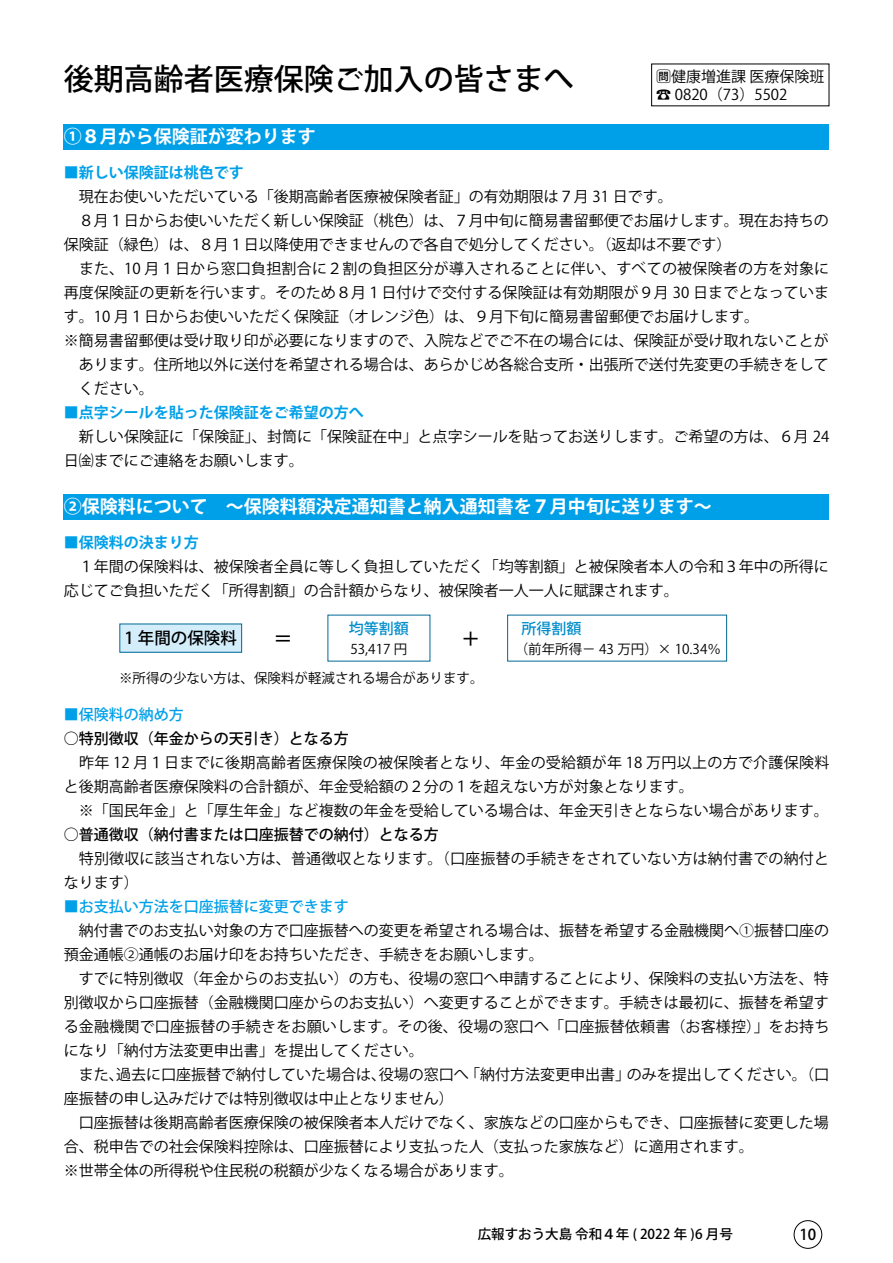
<style>
.page{position:relative;width:893px;height:1263px;background:#fff}
.page>*{position:absolute;margin:0;border:0;box-sizing:border-box;transform-origin:0 0}
.t1{font:500 30px "Koz Go Pro";color:#000}
.t2{font:700 18px "Koz Go Pro";color:#fff}
.t3{font:500 16.5px "Koz Go Pro";color:#000}
.t4{font:15px/24px "Koz Go Pro";color:#000}
.t5{font:500 15px "Koz Go Pro";color:#000}
.t6{font:500 15px "Koz Go Pro";color:#00a0e9}
.t7{font:700 15px "Koz Go Pro";color:#00a0e9}
.t8{font:500 15px "Koz Go Pro";color:#008dcb}
.t9{font:13.5px "Koz Go Pro";color:#000}
.t10{font:500 13.5px "Koz Go Pro";color:#000}
.s1{font-weight:500}
.s2{font-weight:400}
.s3{color:#00a0e9}
.s4{font-weight:700;color:#00a0e9}
</style>
<div class="page">
<div style="left:794px;top:1220px;width:28px;height:28px;border:1px solid #000;border-radius:50%"></div>
<div style="left:64px;top:124px;width:765px;height:25px;background:#00a0e9"></div>
<div style="left:64px;top:494px;width:765px;height:25px;background:#00a0e9"></div>
<div style="left:120px;top:624px;width:122px;height:28px;background:#d3edfb"></div>
<div style="left:119px;top:624px;width:123px;height:29px;border:1px solid #006896"></div>
<h1 class="t1" style="left:64px;top:60px;width:512px">後期高齢者医療保険ご加入の皆さまへ</h1>
<p class="t2" style="left:64px;top:125px;width:253px">①８月から保険証が変わります</p>
<p class="t4" style="left:656px;top:68px;width:170px;line-height:18px"><span class="s1">問</span>健康増進課医療保険班☎ 0820)73(5502</p>
<p class="t7" style="left:64px;top:163px;width:181px"><span class="s2">■</span>新しい保険証は桃色です</p>
<p class="t4" style="left:79px;top:185px;width:596px">現在お使いいただいている「後期高齢者医療被保険者証」の有効期限は７月 31 日です。</p>
<p class="t4" style="left:64px;top:209px;width:767px">　８月１日からお使いいただく新しい保険証（桃色）は、７月中旬に簡易書留郵便でお届けします。現在お持ちの</p>
<p class="t4" style="left:64px;top:233px;width:669px">保険証（緑色）は、８月１日以降使用できませんので各自で処分してください。（返却は不要です(</p>
<p class="t4" style="left:64px;top:257px;width:767px">　また、10 月１日から窓口負担割合に２割の負担区分が導入されることに伴い、すべての被保険者の方を対象に</p>
<p class="t4" style="left:64px;top:281px;width:767px">再度保険証の更新を行います。そのため８月１日付けで交付する保険証は有効期限が９月 30 日までとなっていま</p>
<p class="t4" style="left:64px;top:305px;width:697px">す。10 月１日からお使いいただく保険証（オレンジ色）は、９月下旬に簡易書留郵便でお届けします。</p>
<p class="t4" style="left:64px;top:329px;width:767px">※簡易書留郵便は受け取り印が必要になりますので、入院などでご不在の場合には、保険証が受け取れないことが</p>
<p class="t4" style="left:79px;top:353px;width:752px">あります。住所地以外に送付を希望される場合は、あらかじめ各総合支所・出張所で送付先変更の手続きをして</p>
<p class="t4" style="left:79px;top:377px;width:76px">ください。</p>
<p class="t4" style="left:64px;top:401px;width:767px"><span class="s3">■</span><span class="s4">点字シールを貼った保険証をご希望の方へ<br></span>　新しい保険証に「保険証」、封筒に「保険証在中」と点字シールを貼ってお送りします。ご希望の方は、６月 24日㈮までにご連絡をお願いします。</p>
<p class="t2" style="left:64px;top:495px;width:650px">②保険料について　～保険料額決定通知書と納入通知書を７月中旬に送ります~</p>
<p class="t7" style="left:64px;top:533px;width:136px"><span class="s2">■</span>保険料の決まり方</p>
<p class="t4" style="left:79px;top:555px;width:752px">１年間の保険料は、被保険者全員に等しく負担していただく「均等割額」と被保険者本人の令和３年中の所得に</p>
<p class="t4" style="left:64px;top:579px;width:617px">応じてご負担いただく「所得割額」の合計額からなり、被保険者一人一人に賦課されます。</p>
<p class="t8" style="left:349px;top:619px;width:62px">均等割額</p>
<p class="t9" style="left:350px;top:640px;width:59px">53,417 円</p>
<p class="t9" style="left:515px;top:640px;width:208px">（前年所得－ 43 万円(× 10.34％</p>
<p class="t8" style="left:521px;top:619px;width:61px">所得割額</p>
<p class="t3" style="left:125px;top:628px;width:114px">1 年間の保険料</p>
<p class="t9" style="left:119px;top:669px;width:366px">※所得の少ない方は、保険料が軽減される場合があります。</p>
<p class="t6" style="left:64px;top:705px;width:121px">■保険料の納め方</p>
<p class="t5" style="left:64px;top:729px;width:286px">○特別徴収（年金からの天引き）となる方</p>
<p class="t4" style="left:64px;top:751px;width:767px;text-indent:15px">昨年 12 月１日までに後期高齢者医療保険の被保険者となり、年金の受給額が年 18 万円以上の方で介護保険料と後期高齢者医療保険料の合計額が、年金受給額の２分の１を超えない方が対象となります。<br>　※「国民年金」と「厚生年金」など複数の年金を受給している場合は、年金天引きとならない場合があります。</p>
<p class="t5" style="left:64px;top:825px;width:377px">○普通徴収（納付書または口座振替での納付）となる方</p>
<p class="t4" style="left:64px;top:847px;width:767px">　特別徴収に該当されない方は、普通徴収となります。（口座振替の手続きをされていない方は納付書での納付となります(</p>
<p class="t6" style="left:64px;top:897px;width:286px">■お支払い方法を口座振替に変更できます</p>
<p class="t4" style="left:79px;top:919px;width:752px">納付書でのお支払い対象の方で口座振替への変更を希望される場合は、振替を希望する金融機関へ①振替口座の</p>
<p class="t4" style="left:64px;top:943px;width:481px">預金通帳②通帳のお届け印をお持ちいただき、手続きをお願いします。</p>
<p class="t4" style="left:64px;top:967px;width:767px">　すでに特別徴収（年金からのお支払い）の方も、役場の窓口へ申請することにより、保険料の支払い方法を、特</p>
<p class="t4" style="left:64px;top:991px;width:767px">別徴収から口座振替（金融機関口座からのお支払い）へ変更することができます。手続きは最初に、振替を希望す</p>
<p class="t4" style="left:64px;top:1015px;width:767px">る金融機関で口座振替の手続きをお願いします。その後、役場の窓口へ「口座振替依頼書（お客様控）」をお持ち</p>
<p class="t4" style="left:64px;top:1039px;width:361px">になり「納付方法変更申出書」を提出してください。</p>
<p class="t4" style="left:627px;top:1063px;width:204px">のみを提出してください。（口</p>
<p class="t4" style="left:465px;top:1063px;width:166px">「納付方法変更申出書」</p>
<p class="t4" style="left:116px;top:1063px;width:271px">過去に口座振替で納付していた場合は、</p>
<p class="t4" style="left:379px;top:1063px;width:91px">役場の窓口へ</p>
<p class="t4" style="left:64px;top:1063px;width:766px">　また、<br>座振替の申し込みだけでは特別徴収は中止となりません(<br>　口座振替は後期高齢者医療保険の被保険者本人だけでなく、家族などの口座からもでき、口座振替に変更した場合、税申告での社会保険料控除は、口座振替により支払った人（支払った家族など）に適用されます。<br>※世帯全体の所得税や住民税の税額が少なくなる場合があります。</p>
<p class="t10" style="left:478px;top:1225px;width:257px">広報すおう大島令和４年 ( 2022 年 6) 月号</p>
<p class="t5" style="left:799px;top:1224px;width:18px">10</p>
</div>
